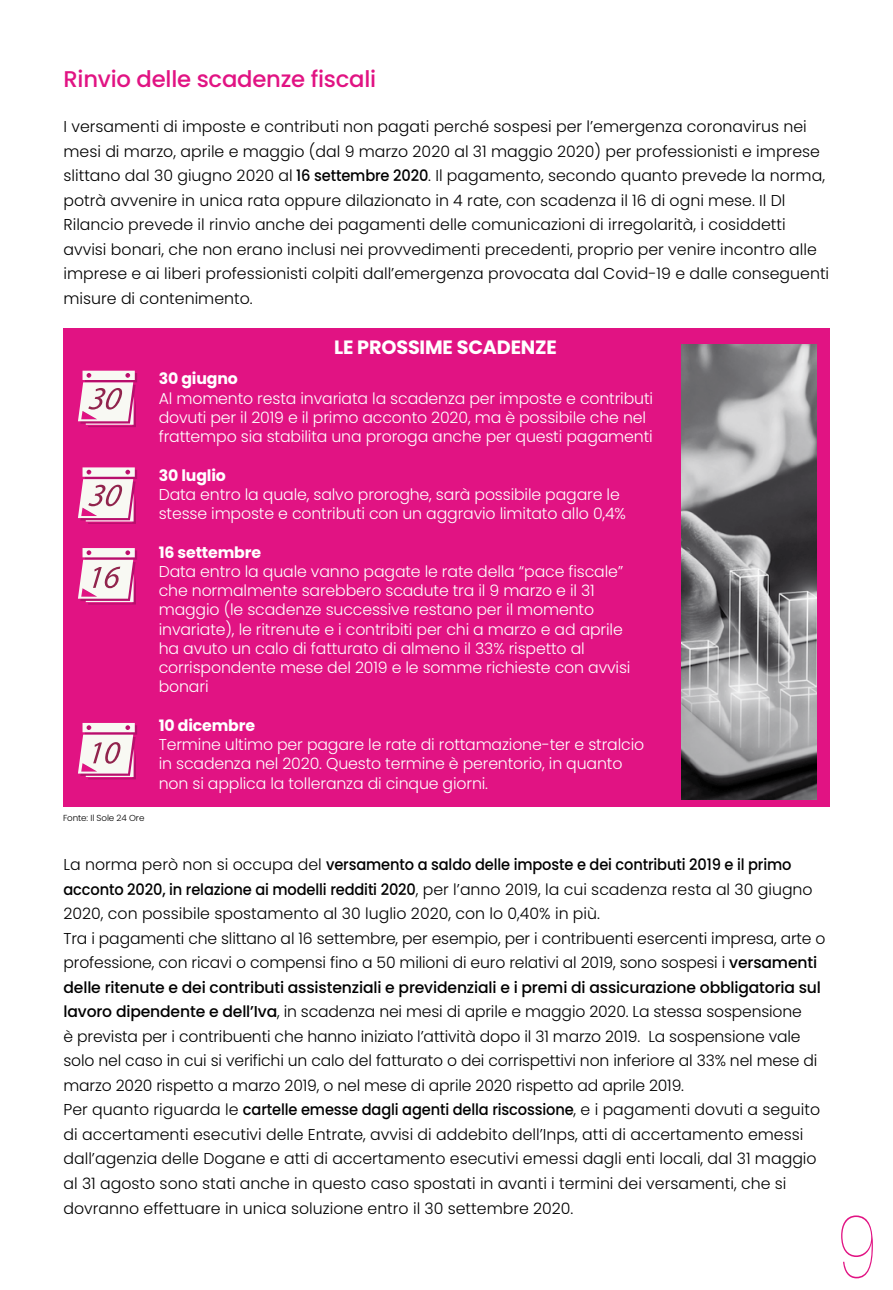
<style>
.page{position:relative;width:893px;height:1290px;background:#fff}
.page>*{position:absolute;margin:0;border:0;box-sizing:border-box;transform-origin:0 0}
.t1{font:100 87.5px "Poppins";color:#e11383;scale:.75 1}
.t2{font:500 22.75px "Poppins";letter-spacing:-.01em;color:#e11383}
.t3{font:700 19.25px "Poppins";letter-spacing:-.01em;color:#fff}
.t4{font:300 15.75px/24.5px "Poppins";color:#000}
.t5{font:300 15.75px/19.2px "Poppins";letter-spacing:-.01em;color:#fff}
.t6{font:700 15.75px "Poppins";letter-spacing:-.01em;color:#fff}
.t7{font:300 8.75px "Poppins";letter-spacing:-.01em;color:#000}
.s1{font-weight:500}
</style>
<div class="page">
<div style="left:63px;top:328px;width:767px;height:479px;background:#e11383"></div>
<svg style="left:78px;top:371px;width:59px;height:56px;background:#e5acc6"></svg>
<svg style="left:78px;top:467px;width:59px;height:57px;background:#e4abc6"></svg>
<img style="left:682px;top:344px;width:135px;height:455px">
<svg style="left:78px;top:723px;width:59px;height:56px;background:#e6b0c9"></svg>
<svg style="left:78px;top:548px;width:59px;height:56px;background:#e6b0c9"></svg>
<h2 class="t2" style="left:63px;top:66px;width:314px">Rinvio delle scadenze fiscali</h2>
<p class="t4" style="left:63px;top:115px;width:767px">I versamenti di imposte e contributi non pagati perché sospesi per l’emergenza coronavirus nei mesi di marzo, aprile e maggio (dal 9 marzo 2020 al 31 maggio 2020) per professionisti e imprese slittano dal 30 giugno 2020 al <span class="s1">16 settembre 2020</span>. Il pagamento, secondo quanto prevede la norma, potrà avvenire in unica rata oppure dilazionato in 4 rate, con scadenza il 16 di ogni mese. Il Dl Rilancio prevede il rinvio anche dei pagamenti delle comunicazioni di irregolarità, i cosiddetti avvisi bonari, che non erano inclusi nei provvedimenti precedenti, proprio per venire incontro alle imprese e ai liberi professionisti colpiti dall’emergenza provocata dal Covid-19 e dalle conseguenti misure di contenimento.</p>
<p class="t3" style="left:334px;top:336px;width:224px">LE PROSSIME SCADENZE</p>
<p class="t6" style="left:159px;top:370px;width:81px">30 giugno</p>
<p class="t5" style="left:159px;top:389px;width:496px">Al momento resta invariata la scadenza per imposte e contributi dovuti per il 2019 e il primo acconto 2020, ma è possibile che nel frattempo sia stabilita una proroga anche per questi pagamenti</p>
<p class="t6" style="left:159px;top:466px;width:69px">30 luglio</p>
<p class="t5" style="left:159px;top:485px;width:469px">Data entro la quale, salvo proroghe, sarà possibile pagare le stesse imposte e contributi con un aggravio limitato allo 0,4%</p>
<p class="t6" style="left:159px;top:543px;width:104px">16 settembre</p>
<p class="t5" style="left:159px;top:562px;width:473px">Data entro la quale vanno pagate le rate della “pace fiscale” che normalmente sarebbero scadute tra il 9 marzo e il 31 maggio (le scadenze successive restano per il momento invariate), le ritrenute e i contribiti per chi a marzo e ad aprile ha avuto un calo di fatturato di almeno il 33% rispetto al corrispondente mese del 2019 e le somme richieste con avvisi bonari</p>
<p class="t6" style="left:159px;top:716px;width:98px">10 dicembre</p>
<p class="t5" style="left:159px;top:735px;width:487px">Termine ultimo per pagare le rate di rottamazione-ter e stralcio in scadenza nel 2020. Questo termine è perentorio, in quanto non si applica la tolleranza di cinque giorni.</p>
<p class="t7" style="left:63px;top:813px;width:83px">Fonte: Il Sole 24 Ore</p>
<p class="t4" style="left:63px;top:853px;width:764px">La norma però non si occupa del <span class="s1">versamento a saldo delle imposte e dei contributi 2019 e il primo acconto 2020, in relazione ai modelli redditi 2020</span>, per l’anno 2019, la cui scadenza resta al 30 giugno 2020, con possibile spostamento al 30 luglio 2020, con lo 0,40% in più.<br>Tra i pagamenti che slittano al 16 settembre, per esempio, per i contribuenti esercenti impresa, arte o professione, con ricavi o compensi fino a 50 milioni di euro relativi al 2019, sono sospesi i <span class="s1">versamenti delle ritenute e dei contributi assistenziali e previdenziali e i premi di assicurazione obbligatoria sul lavoro dipendente e dell’Iva</span>, in scadenza nei mesi di aprile e maggio 2020. La stessa sospensione<br>è prevista per i contribuenti che hanno iniziato l’attività dopo il 31 marzo 2019. La sospensione vale solo nel caso in cui si verifichi un calo del fatturato o dei corrispettivi non inferiore al 33% nel mese di marzo 2020 rispetto a marzo 2019, o nel mese di aprile 2020 rispetto ad aprile 2019.<br>Per quanto riguarda le <span class="s1">cartelle emesse dagli agenti della riscossione</span>, e i pagamenti dovuti a seguito di accertamenti esecutivi delle Entrate, avvisi di addebito dell’Inps, atti di accertamento emessi dall’agenzia delle Dogane e atti di accertamento esecutivi emessi dagli enti locali, dal 31 maggio al 31 agosto sono stati anche in questo caso spostati in avanti i termini dei versamenti, che si dovranno effettuare in unica soluzione entro il 30 settembre 2020.</p>
<h1 class="t1" style="left:837px;top:1196px;width:55px">9</h1>
</div>
